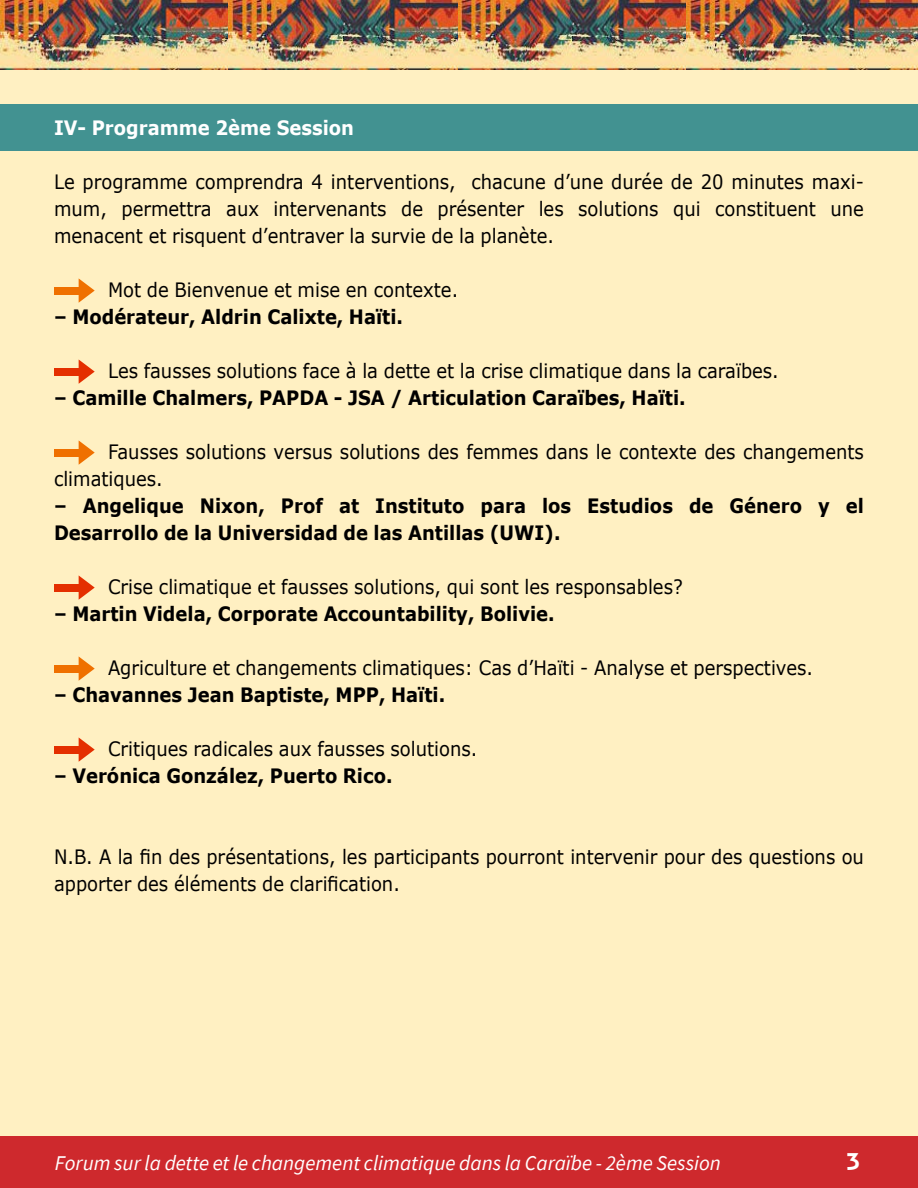
<style>
.page{position:relative;width:918px;height:1188px;background:#fff}
.page>*{position:absolute;margin:0;border:0;box-sizing:border-box;transform-origin:0 0}
.t1{font:700 24px "Relay";color:#fff}
.t2{font:italic 21px "Source Sans Pro";color:#fff}
.t3{font:19.8px/27px "Verdana";color:#000;scale:.91 1}
.t4{font:700 19.8px/27px "Verdana";color:#000;scale:.91 1}
.t5{font:700 19.8px "Verdana";color:#fff;scale:.91 1}
</style>
<div class="page">
<div style="left:0;top:0;width:918px;height:1162px;background:#fff0c2"></div>
<img style="left:0;top:0;width:918px;height:70px">
<div style="left:0;top:1136px;width:918px;height:52px;background:#ce292d"></div>
<div style="left:0;top:105px;width:918px;height:46px;background:#429291"></div>
<div style="left:54px;top:287px;width:32px;height:7px;background:#ef7000"></div>
<svg style="left:79px;top:278px;width:16px;height:25px"></svg>
<div style="left:54px;top:368px;width:32px;height:7px;background:#e42f00"></div>
<svg style="left:79px;top:360px;width:16px;height:24px"></svg>
<div style="left:54px;top:449px;width:32px;height:7px;background:#ef7000"></div>
<svg style="left:79px;top:440px;width:16px;height:25px"></svg>
<div style="left:54px;top:665px;width:32px;height:7px;background:#ef7000"></div>
<svg style="left:79px;top:656px;width:16px;height:25px"></svg>
<div style="left:54px;top:584px;width:32px;height:7px;background:#e42f00"></div>
<svg style="left:79px;top:575px;width:16px;height:25px"></svg>
<div style="left:54px;top:746px;width:32px;height:7px;background:#e42f00"></div>
<svg style="left:79px;top:738px;width:16px;height:24px"></svg>
<p class="t5" style="left:54px;top:115px;width:331px">IV- Programme 2ème Session</p>
<p class="t3" style="left:54px;top:169px;width:892px;text-align:justify">Le programme comprendra 4 interventions, chacune d’une durée de 20 minutes maxi&shy;mum, permettra aux intervenants de présenter les solutions qui constituent une menacent et risquent d’entraver la survie de la planète.</p>
<p class="t3" style="left:54px;top:277px;width:446px">• Mot de Bienvenue et mise en contexte.</p>
<p class="t4" style="left:54px;top:303px;width:385px">– Modérateur, Aldrin Calixte, Haïti.</p>
<p class="t3" style="left:54px;top:358px;width:798px">• Les fausses solutions face à la dette et la crise climatique dans la caraïbes.</p>
<p class="t4" style="left:54px;top:384px;width:696px">– Camille Chalmers, PAPDA - JSA / Articulation Caraïbes, Haïti.</p>
<p class="t3" style="left:54px;top:439px;width:892px">• Fausses solutions versus solutions des femmes dans le contexte des changements climatiques.</p>
<p class="t4" style="left:54px;top:492px;width:892px">– Angelique Nixon, Prof at Instituto para los Estudios de Género y el<br>Desarrollo de la Universidad de las Antillas (UWI).</p>
<p class="t3" style="left:54px;top:574px;width:693px">• Crise climatique et fausses solutions, qui sont les responsables?</p>
<p class="t4" style="left:54px;top:600px;width:552px">– Martin Videla, Corporate Accountability, Bolivie.</p>
<p class="t3" style="left:54px;top:655px;width:836px">• Agriculture et changements climatiques: Cas d’Haïti - Analyse et perspectives.</p>
<p class="t4" style="left:54px;top:681px;width:431px">– Chavannes Jean Baptiste, MPP, Haïti.</p>
<p class="t3" style="left:54px;top:736px;width:467px">• Critiques radicales aux fausses solutions.</p>
<p class="t4" style="left:54px;top:762px;width:374px">– Verónica González, Puerto Rico.</p>
<p class="t3" style="left:54px;top:844px;width:892px">N.B. A la fin des présentations, les participants pourront intervenir pour des questions ou apporter des éléments de clarification.</p>
<p class="t2" style="left:55px;top:1150px;width:667px">Forum sur la dette et le changement climatique dans la Caraïbe - 2ème Session</p>
<p class="t1" style="left:847px;top:1148px;width:14px">3</p>
</div>
